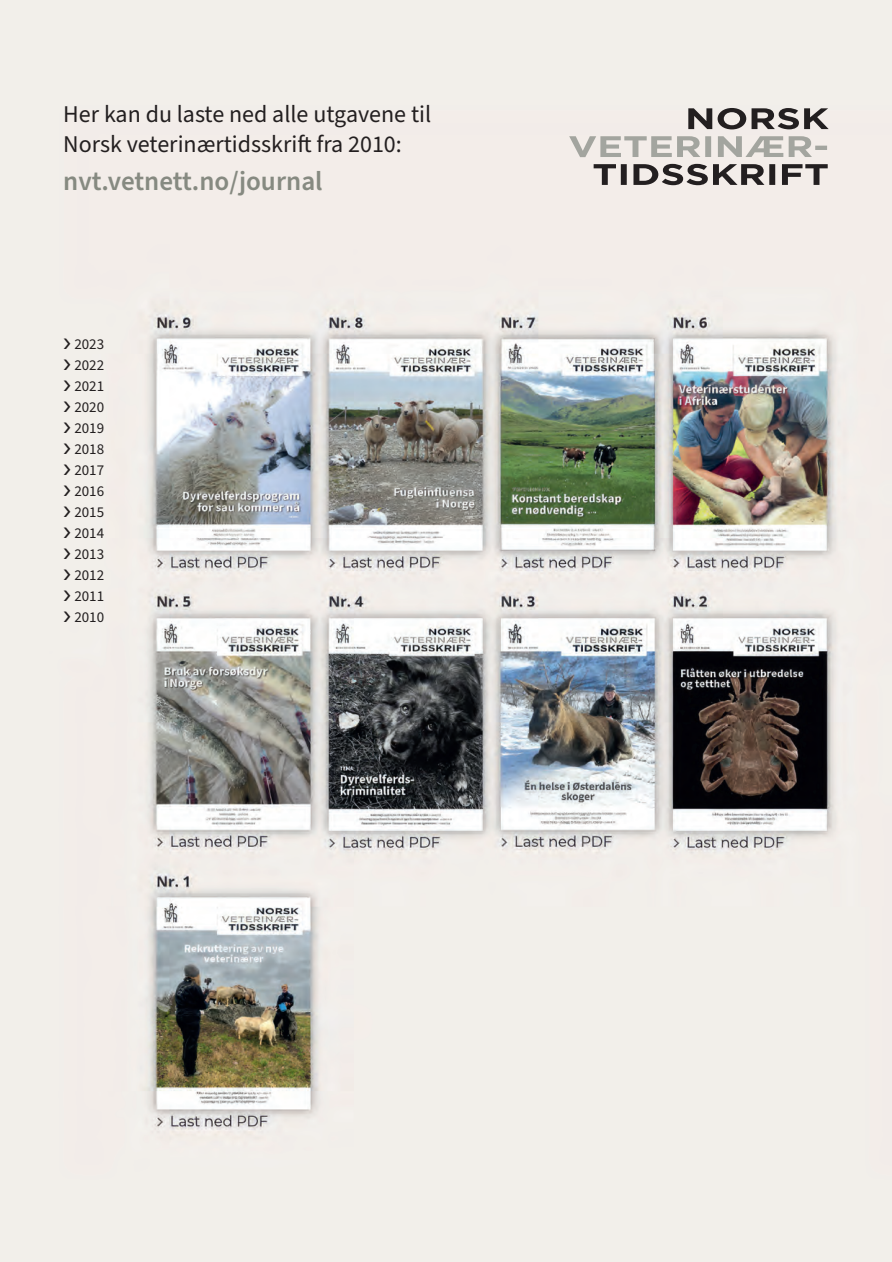
<style>
.page{position:relative;width:892px;height:1262px;background:#fff}
.page>*{position:absolute;margin:0;border:0;box-sizing:border-box;transform-origin:0 0}
.t1{font:600 27px "Source Sans Pro";color:#868a81}
.t2{font:24px/30px "Source Sans Pro";color:#231f20}
.t3{font:15px/21px "Source Sans Pro";color:#231f20;text-align:justify}
.s1{font-family:"Aaux Next";font-weight:700}
</style>
<div class="page">
<img style="left:0;top:0;width:892px;height:1262px">
<svg style="left:594px;top:164px;width:234px;height:21px;background:#918c8b"></svg>
<svg style="left:569px;top:136px;width:258px;height:21px;background:#cccac5"></svg>
<svg style="left:688px;top:108px;width:141px;height:21px;background:#898483"></svg>
<h2 class="t2" style="left:63px;top:100px;width:369px">Her kan du laste ned alle utgavene til<br>Norsk veterinærtidsskrift fra 2010:</h2>
<h1 class="t1" style="left:63px;top:163px;width:261px">nvt.vetnett.no/journal</h1>
<p class="t3" style="left:63px;top:334px;width:42px"><span class="s1">&gt;</span> 2023 <span class="s1">&gt;</span> 2022 <span class="s1">&gt;</span> 2021 <span class="s1">&gt;</span> 2020 <span class="s1">&gt;</span> 2019 <span class="s1">&gt;</span> 2018 <span class="s1">&gt;</span> 2017 <span class="s1">&gt;</span> 2016 <span class="s1">&gt;</span> 2015 <span class="s1">&gt;</span> 2014 <span class="s1">&gt;</span> 2013 <span class="s1">&gt;</span> 2012 <span class="s1">&gt;</span> 2011 <span class="s1">&gt;</span> 2010</p>
</div>
